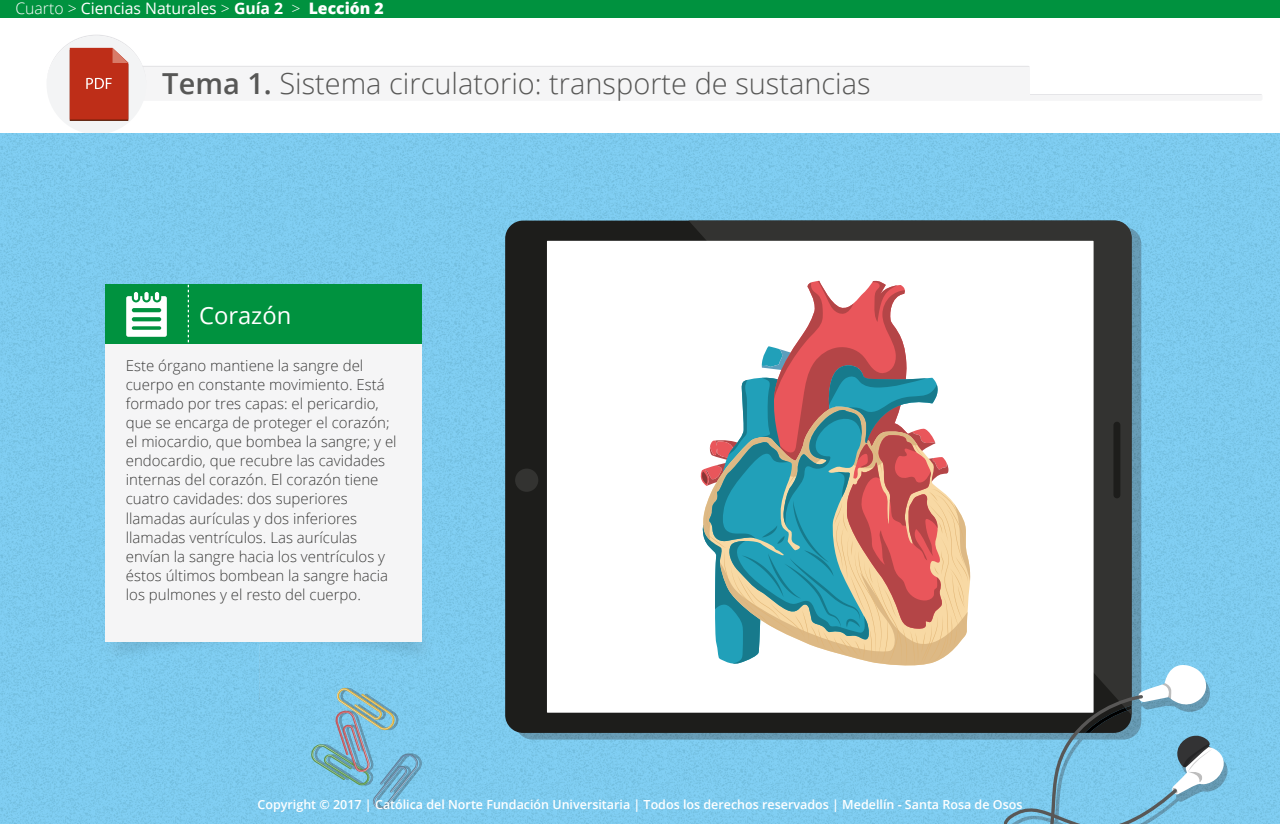
<style>
.page{position:relative;width:1280px;height:824px;background:#fff}
.page>*{position:absolute;margin:0;border:0;box-sizing:border-box;transform-origin:0 0}
.t1{font:300 29px "Open Sans";color:#575756}
.t2{font:23.75px "Open Sans";color:#fff}
.t3{font:15.75px "Open Sans";color:#fff}
.t4{font:300 15px/19.1px "Open Sans";color:#3c3c3b}
.t5{font:600 12.5px "Open Sans";color:#fff}
.s1{font-weight:300}
.s2{font-weight:700}
.s3{font-weight:800}
.s4{font-weight:600}
</style>
<div class="page">
<div style="left:0;top:0;width:1280px;height:18px;background:#00923f"></div>
<div style="left:47px;top:36px;width:99px;height:98px;background:#f3f4f5;border-radius:50%"></div>
<svg style="left:47px;top:35px;width:1215px;height:86px"></svg>
<div style="left:0;top:134px;width:1280px;height:689px;background:#7dcbef"></div>
<svg style="left:515px;top:227px;width:626px;height:512px;background:#6091a8"></svg>
<div style="left:505px;top:220px;width:627px;height:512px;background:#1d1d1b;border-radius:18px"></div>
<svg style="left:689px;top:220px;width:443px;height:493px;background:#353635"></svg>
<div style="left:547px;top:241px;width:547px;height:471px;background:#fff"></div>
<div style="left:1114px;top:421px;width:6px;height:77px;background:#1d1d1b;border-radius:3px"></div>
<div style="left:515px;top:468px;width:23px;height:23px;background:#333331;border-radius:50%"></div>
<svg style="left:1004px;top:660px;width:226px;height:163px"></svg>
<img style="left:63px;top:568px;width:168px;height:132px">
<img style="left:231px;top:568px;width:243px;height:132px">
<div style="left:105px;top:285px;width:317px;height:59px;background:#00923f"></div>
<div style="left:105px;top:344px;width:317px;height:298px;background:#f5f5f6"></div>
<svg style="left:188px;top:285px;width:1px;height:58px"></svg>
<svg style="left:126px;top:292px;width:41px;height:45px"></svg>
<svg style="left:700px;top:280px;width:271px;height:386px"></svg>
<svg style="left:311px;top:687px;width:111px;height:122px"></svg>
<p class="t3" style="left:15px;top:-3px;width:370px"><span class="s1">Cuarto &gt;</span> Ciencias Naturales <span class="s1">&gt;</span> <span class="s2">Guía 2</span> <span class="s1">&gt;</span> <span class="s3">Lección 2</span></p>
<h1 class="t1" style="left:162px;top:64px;width:710px"><span class="s4">Tema 1.</span> Sistema circulatorio: transporte de sustancias</h1>
<h2 class="t2" style="left:199px;top:299px;width:94px">Corazón</h2>
<p class="t4" style="left:126px;top:355px;width:272px">Este órgano mantiene la sangre del cuerpo en constante movimiento. Está formado por tres capas: el pericardio, que se encarga de proteger el corazón; el miocardio, que bombea la sangre; y el endocardio, que recubre las cavidades internas del corazón. El corazón tiene cuatro cavidades: dos superiores llamadas aurículas y dos inferiores llamadas ventrículos. Las aurículas envían la sangre hacia los ventrículos y éstos últimos bombean la sangre hacia los pulmones y el resto del cuerpo.</p>
<p class="t5" style="left:258px;top:796px;width:766px">Copyright © 2017 | Católica del Norte Fundación Universitaria | Todos los derechos reservados | Medellín - Santa Rosa de Osos</p>
</div>
